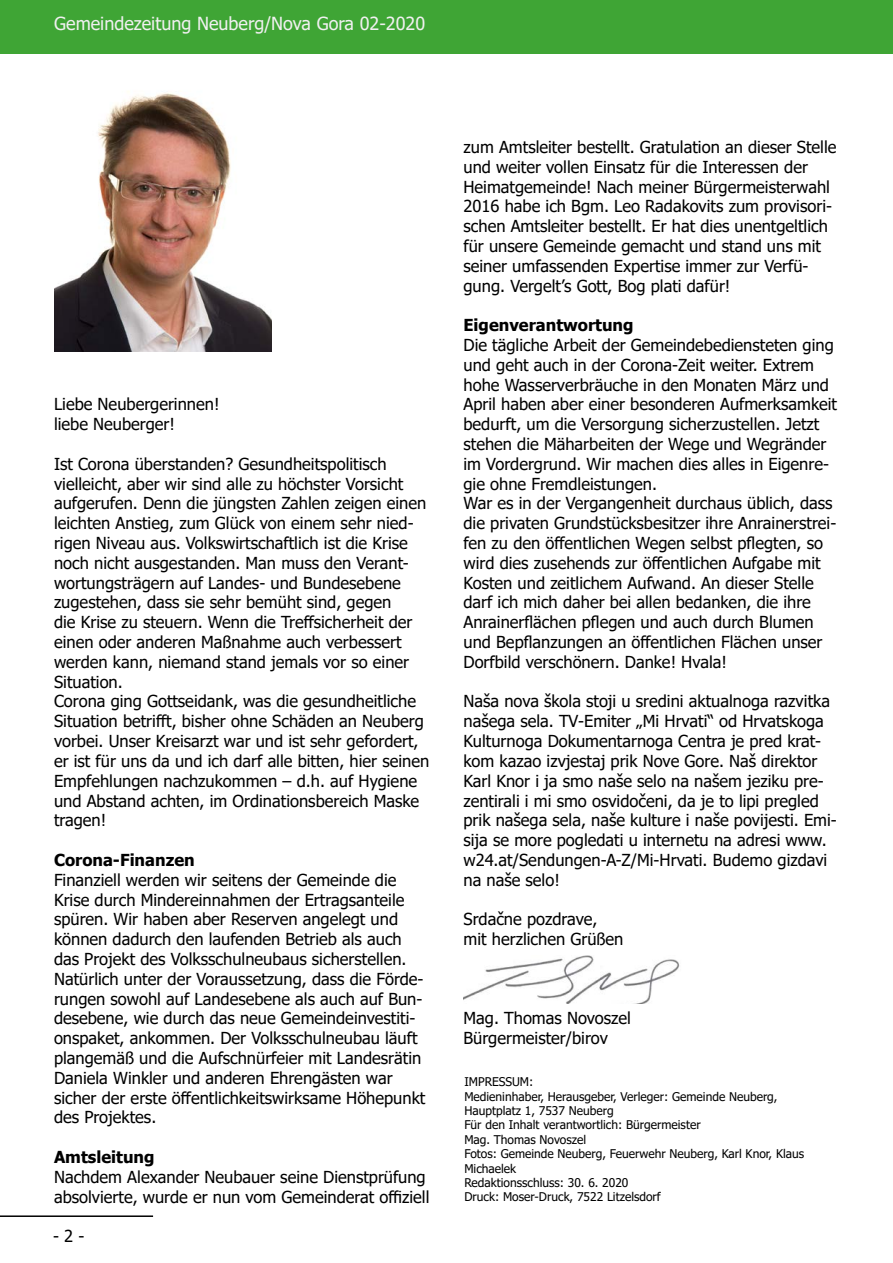
<style>
.page{position:relative;width:893px;height:1263px;background:#fff}
.page>*{position:absolute;margin:0;border:0;box-sizing:border-box;transform-origin:0 0}
.t1{font:18px "Tahoma";color:#f0f0f0}
.t2{font:16.5px/19.8px "Tahoma";color:#000}
.t3{font:700 16.5px "Tahoma";color:#000}
.t4{font:12px/14.4px "Tahoma";color:#000}
</style>
<div class="page">
<div style="left:0;top:0;width:893px;height:54px;background:#3fa535"></div>
<hr style="left:0;top:1215px;width:153px;height:2px;background:#000">
<img style="left:54px;top:91px;width:217px;height:260px">
<img style="left:463px;top:956px;width:217px;height:48px">
<p class="t1" style="left:54px;top:12px;width:372px">Gemeindezeitung Neuberg/Nova Gora 02-2020</p>
<p class="t2" style="left:54px;top:395px;width:167px">Liebe Neubergerinnen! liebe Neuberger!</p>
<p class="t2" style="left:54px;top:455px;width:377px">Ist Corona überstanden? Gesundheitspolitisch vielleicht, aber wir sind alle zu höchster Vorsicht aufgerufen. Denn die jüngsten Zahlen zeigen einen leichten Anstieg, zum Glück von einem sehr nied&shy;rigen Niveau aus. Volkswirtschaftlich ist die Krise noch nicht ausgestanden. Man muss den Verant&shy;wortungsträgern auf Landes- und Bundesebene zugestehen, dass sie sehr bemüht sind, gegen<br>die Krise zu steuern. Wenn die Treffsicherheit der einen oder anderen Maßnahme auch verbessert werden kann, niemand stand jemals vor so einer Situation.<br>Corona ging Gottseidank, was die gesundheitliche Situation betrifft, bisher ohne Schäden an Neuberg vorbei. Unser Kreisarzt war und ist sehr gefordert, er ist für uns da und ich darf alle bitten, hier seinen Empfehlungen nachzukommen – d.h. auf Hygiene und Abstand achten, im Ordinationsbereich Maske tragen!</p>
<p class="t3" style="left:54px;top:848px;width:142px">Corona-Finanzen</p>
<p class="t2" style="left:54px;top:871px;width:373px">Finanziell werden wir seitens der Gemeinde die Krise durch Mindereinnahmen der Ertragsanteile spüren. Wir haben aber Reserven angelegt und können dadurch den laufenden Betrieb als auch das Projekt des Volksschulneubaus sicherstellen.<br>Natürlich unter der Voraussetzung, dass die Förde&shy;rungen sowohl auf Landesebene als auch auf Bun&shy;desebene, wie durch das neue Gemeindeinvestiti&shy;onspaket, ankommen. Der Volksschulneubau läuft plangemäß und die Aufschnürfeier mit Landesrätin Daniela Winkler und anderen Ehrengästen war sicher der erste öffentlichkeitswirksame Höhepunkt des Projektes.</p>
<p class="t3" style="left:54px;top:1145px;width:102px">Amtsleitung</p>
<p class="t2" style="left:54px;top:1168px;width:377px">Nachdem Alexander Neubauer seine Dienstprüfung absolvierte, wurde er nun vom Gemeinderat offiziell</p>
<p class="t2" style="left:53px;top:1227px;width:33px">- 2 -</p>
<p class="t2" style="left:463px;top:138px;width:374px">zum Amtsleiter bestellt. Gratulation an dieser Stelle und weiter vollen Einsatz für die Interessen der Heimatgemeinde! Nach meiner Bürgermeisterwahl 2016 habe ich Bgm. Leo Radakovits zum provisori&shy;schen Amtsleiter bestellt. Er hat dies unentgeltlich für unsere Gemeinde gemacht und stand uns mit seiner umfassenden Expertise immer zur Verfü&shy;gung. Vergelt’s Gott, Bog plati dafür!</p>
<p class="t3" style="left:463px;top:314px;width:172px">Eigenverantwortung</p>
<p class="t2" style="left:463px;top:336px;width:375px">Die tägliche Arbeit der Gemeindebediensteten ging und geht auch in der Corona-Zeit weiter. Extrem hohe Wasserverbräuche in den Monaten März und April haben aber einer besonderen Aufmerksamkeit bedurft, um die Versorgung sicherzustellen. Jetzt stehen die Mäharbeiten der Wege und Wegränder im Vordergrund. Wir machen dies alles in Eigenre&shy;gie ohne Fremdleistungen.<br>War es in der Vergangenheit durchaus üblich, dass die privaten Grundstücksbesitzer ihre Anrainerstrei&shy;fen zu den öffentlichen Wegen selbst pflegten, so wird dies zusehends zur öffentlichen Aufgabe mit Kosten und zeitlichem Aufwand. An dieser Stelle darf ich mich daher bei allen bedanken, die ihre Anrainerflächen pflegen und auch durch Blumen und Bepflanzungen an öffentlichen Flächen unser Dorfbild verschönern. Danke! Hvala!</p>
<p class="t2" style="left:463px;top:692px;width:375px">Naša nova škola stoji u sredini aktualnoga razvitka našega sela. TV-Emiter „Mi Hrvati“ od Hrvatskoga Kulturnoga Dokumentarnoga Centra je pred krat&shy;kom kazao izvjestaj prik Nove Gore. Naš direktor Karl Knor i ja smo naše selo na našem jeziku pre&shy;zentirali i mi smo osvidočeni, da je to lipi pregled prik našega sela, naše kulture i naše povijesti. Emi&shy;sija se more pogledati u internetu na adresi www. w24.at/Sendungen-A-Z/Mi-Hrvati. Budemo gizdavi na naše selo!</p>
<p class="t2" style="left:463px;top:910px;width:162px">Srdačne pozdrave, mit herzlichen Grüßen</p>
<p class="t2" style="left:463px;top:1009px;width:169px">Mag. Thomas Novoszel<br>Bürgermeister/birov</p>
<p class="t4" style="left:464px;top:1075px;width:341px">IMPRESSUM:<br>Medieninhaber, Herausgeber, Verleger: Gemeinde Neuberg, Hauptplatz 1, 7537 Neuberg<br>Für den Inhalt verantwortlich: Bürgermeister<br>Mag. Thomas Novoszel<br>Fotos: Gemeinde Neuberg, Feuerwehr Neuberg, Karl Knor, Klaus Michaelek<br>Redaktionsschluss: 30. 6. 2020<br>Druck: Moser-Druck, 7522 Litzelsdorf</p>
</div>
